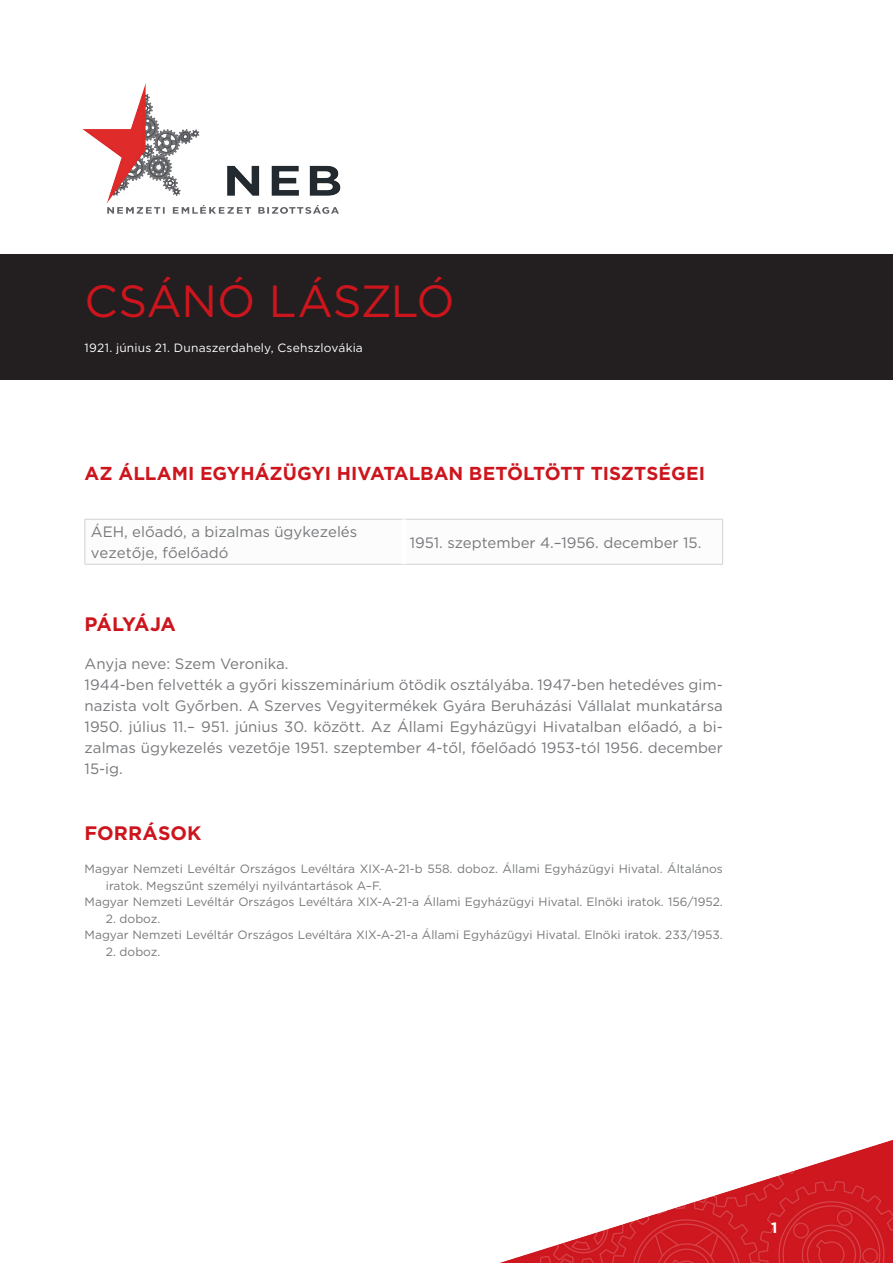
<style>
.page{position:relative;width:893px;height:1263px;background:#fff}
.page>*{position:absolute;margin:0;border:0;box-sizing:border-box;transform-origin:0 0}
.t1{font:45px "Gotham";letter-spacing:-.005em;color:#cd151d}
.t2{font:700 19.5px "Gotham";letter-spacing:-.01em;color:#cd151d}
.t3{font:700 18.75px "Gotham";color:#cd151d}
.t4{font:15px/21px "Gotham";color:#76787b}
.t5{font:700 15px "Gotham";color:#fff}
.t6{font:12px/16.5px "Gotham";color:#76787b}
.t7{font:12px "Gotham";letter-spacing:.015em;color:#fff}
</style>
<div class="page">
<img style="left:500px;top:1140px;width:393px;height:123px">
<div style="left:0;top:254px;width:893px;height:125px;background:#231f20"></div>
<img style="left:82px;top:83px;width:259px;height:131px">
<svg style="left:86px;top:563px;width:636px;height:1px"></svg>
<hr style="left:85px;top:519px;width:319px;height:1px;background:#d1d2d4">
<hr style="left:85px;top:519px;width:1px;height:45px;background:#d1d2d4">
<hr style="left:404px;top:519px;width:319px;height:1px;background:#d1d2d4">
<hr style="left:722px;top:519px;width:1px;height:45px;background:#d1d2d4">
<hr style="left:85px;top:564px;width:319px;height:1px;background:#d1d2d4">
<hr style="left:404px;top:564px;width:319px;height:1px;background:#d1d2d4">
<div style="left:401px;top:519px;width:5px;height:45px;background:#fff"></div>
<h1 class="t1" style="left:85px;top:272px;width:371px">Csánó László</h1>
<p class="t7" style="left:85px;top:340px;width:280px">1921. június 21. Dunaszerdahely, Csehszlovákia</p>
<p class="t3" style="left:85px;top:461px;width:622px">AZ ÁLLAMI EGYHÁZÜGYI H IVATALBAN BETÖLTÖTT TISZTSÉGEI</p>
<p class="t4" style="left:91px;top:521px;width:268px">ÁEH, előadó, a bizalmas ügykezelés vezetője, főelőadó</p>
<p class="t4" style="left:410px;top:532px;width:293px">1951. szeptember 4.–1956. december 15.</p>
<h2 class="t2" style="left:85px;top:611px;width:92px">PÁLYÁJA</h2>
<p class="t4" style="left:85px;top:652px;width:640px">Anyja neve: Szem Veronika.<br>1944-ben felvették a győri kisszeminárium ötödik osztályába. 1947-ben hetedéves gim&shy;nazista volt Győrben. A Szerves Vegyitermékek Gyára Beruházási Vállalat munkatársa 1950. július 11.– 951. június 30. között. Az Állami Egyházügyi Hivatalban előadó, a bi&shy;zalmas ügykezelés vezetője 1951. szeptember 4-től, főelőadó 1953-tól 1956. december 15-ig.</p>
<h2 class="t2" style="left:85px;top:820px;width:118px">FORRÁSOK</h2>
<p class="t6" style="left:85px;top:860px;width:640px">Magyar Nemzeti Levéltár Országos Levéltára XIX-A-21-b 558. doboz. Állami Egyházügyi Hivatal. Általános</p>
<p class="t6" style="left:106px;top:877px;width:277px">iratok. Megszűnt személyi nyilvántartások A–F.</p>
<p class="t6" style="left:85px;top:893px;width:640px">Magyar Nemzeti Levéltár Országos Levéltára XIX-A-21-a Állami Egyházügyi Hivatal. Elnöki iratok. 156/1952.</p>
<p class="t6" style="left:85px;top:910px;width:640px;text-indent:21px">2. doboz.<br>Magyar N emzeti Levéltár Országos Levéltára XIX-A-21-a Állami Egyházügyi Hivatal. Elnöki iratok. 233/1953.</p>
<p class="t6" style="left:106px;top:943px;width:56px">2. doboz.</p>
<p class="t5" style="left:771px;top:1218px;width:8px">1</p>
</div>
